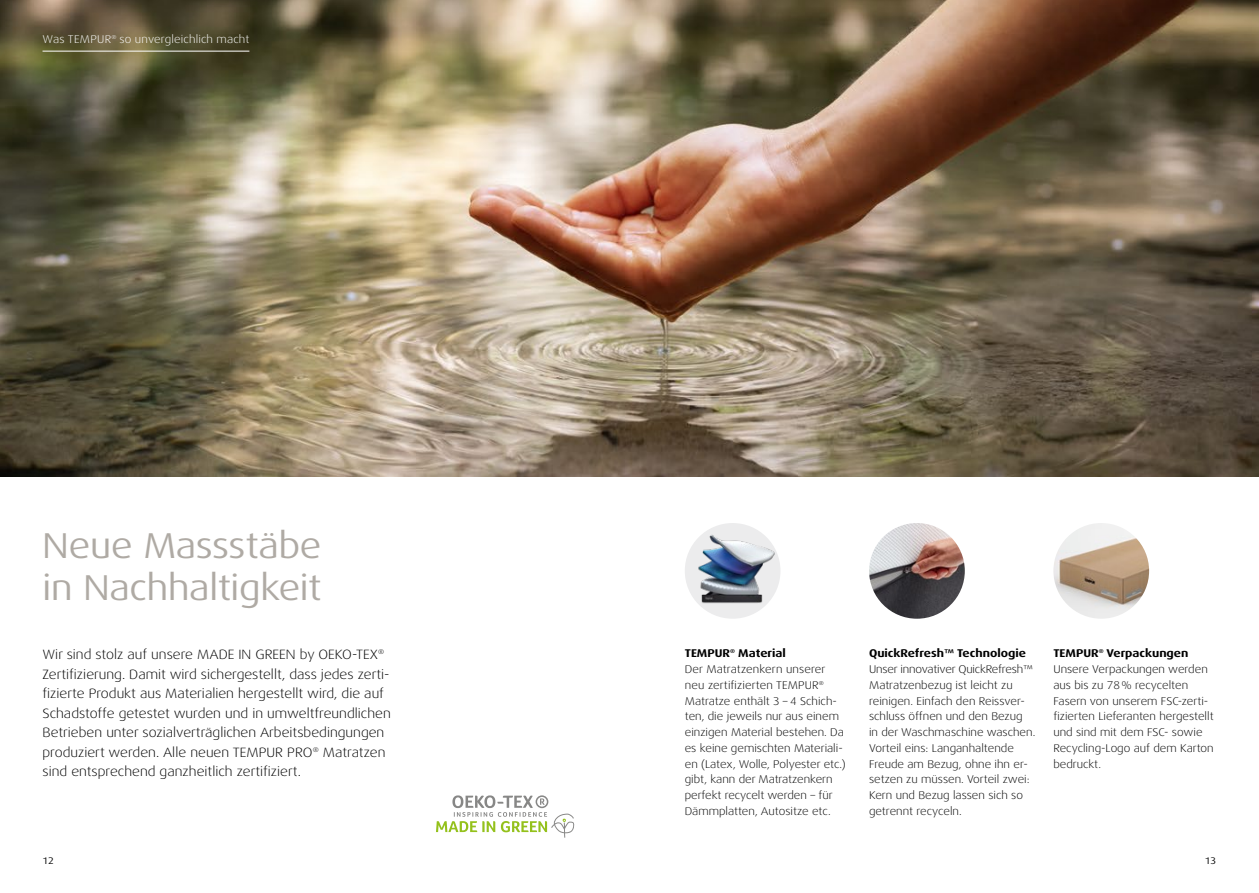
<style>
.page{position:relative;width:1259px;height:893px;background:#fff}
.page>*{position:absolute;margin:0;border:0;box-sizing:border-box;transform-origin:0 0}
.t1{font:expanded 36px/42px "Dax Pro";letter-spacing:-.01em;color:#afaaa4}
.t2{font:300 expanded 13.5px/19.5px "Dax Pro";color:#000}
.t3{font:300 expanded 11.25px/15.8px "Dax Pro";color:#000}
.t4{font:300 expanded 11.25px "Dax Pro";letter-spacing:.02em;color:#fff}
.t5{font:700 expanded 11.25px "Dax Pro";color:#000}
.t6{font:expanded 9.6px "Dax Pro";color:#000}
.s1{font-weight:700}
</style>
<div class="page">
<img style="left:0;top:0;width:1259px;height:476px">
<svg style="left:436px;top:795px;width:138px;height:43px"></svg>
<img style="left:869px;top:523px;width:95px;height:96px;border-radius:48px">
<div style="left:685px;top:523px;width:95px;height:96px;background:#ececed;border-radius:50%"></div>
<img style="left:685px;top:529px;width:95px;height:78px">
<img style="left:1053px;top:523px;width:96px;height:96px">
<hr style="left:43px;top:51px;width:206px;height:1px;background:#fff">
<p class="t4" style="left:43px;top:32px;width:208px">Was TEMPUR<sup>®</sup> so unvergleichlich macht</p>
<h1 class="t1" style="left:43px;top:525px;width:280px">Neue Massstäbe in Nachhaltigkeit</h1>
<p class="t2" style="left:43px;top:645px;width:350px">Wir sind stolz auf unsere MADE IN GREEN by OEKO-TEX<sup>® </sup>Zertifizierung. Damit wird sichergestellt, dass jedes zerti&shy;fizierte Produkt aus Materialien hergestellt wird, die auf Schadstoffe getestet wurden und in umweltfreundlichen Betrieben unter sozialverträglichen Arbeitsbedingungen produziert werden. Alle neuen TEMPUR PRO<sup>®</sup> Matratzen sind entsprechend ganzheitlich zertifiziert.</p>
<p class="t3" style="left:685px;top:646px;width:162px"><span class="s1">TEMPUR</span><sup>®</sup> <span class="s1">Material<br></span>Der Matratzenkern unserer neu zertifizierten TEMPUR<sup>®<br></sup>Matratze enthält 3 – 4 Schich&shy;ten, die jeweils nur aus einem einzigen Material bestehen. Da es keine gemischten Materiali&shy;en (Latex, Wolle, Polyester etc.) gibt, kann der Matratzenkern perfekt recycelt werden – für<br>Dämmplatten, Autositze etc.</p>
<p class="t5" style="left:869px;top:646px;width:158px">QuickRefresh™ Technologie</p>
<p class="t3" style="left:869px;top:661px;width:168px">Unser innovativer QuickRefresh™<br>Matratzenbezug ist leicht zu reinigen. Einfach den Reissver&shy;schluss öffnen und den Bezug<br>in der Waschmaschine waschen.<br>Vorteil eins: Langanhaltende<br>Freude am Bezug, ohne ihn er&shy;setzen zu müssen. Vorteil zwei:<br>Kern und Bezug lassen sich so getrennt recyceln.</p>
<p class="t3" style="left:1053px;top:646px;width:162px"><span class="s1">TEMPUR</span><sup>®</sup> <span class="s1">Verpackungen<br></span>Unsere Verpackungen werden aus bis zu 78% recycelten<br>Fasern von unserem FSC-zerti&shy;fizierten Lieferanten hergestellt und sind mit dem FSC- sowie<br>Recycling-Logo auf dem Karton bedruckt.</p>
<p class="t6" style="left:43px;top:855px;width:13px">12</p>
<p class="t6" style="left:1205px;top:855px;width:13px">13</p>
</div>
